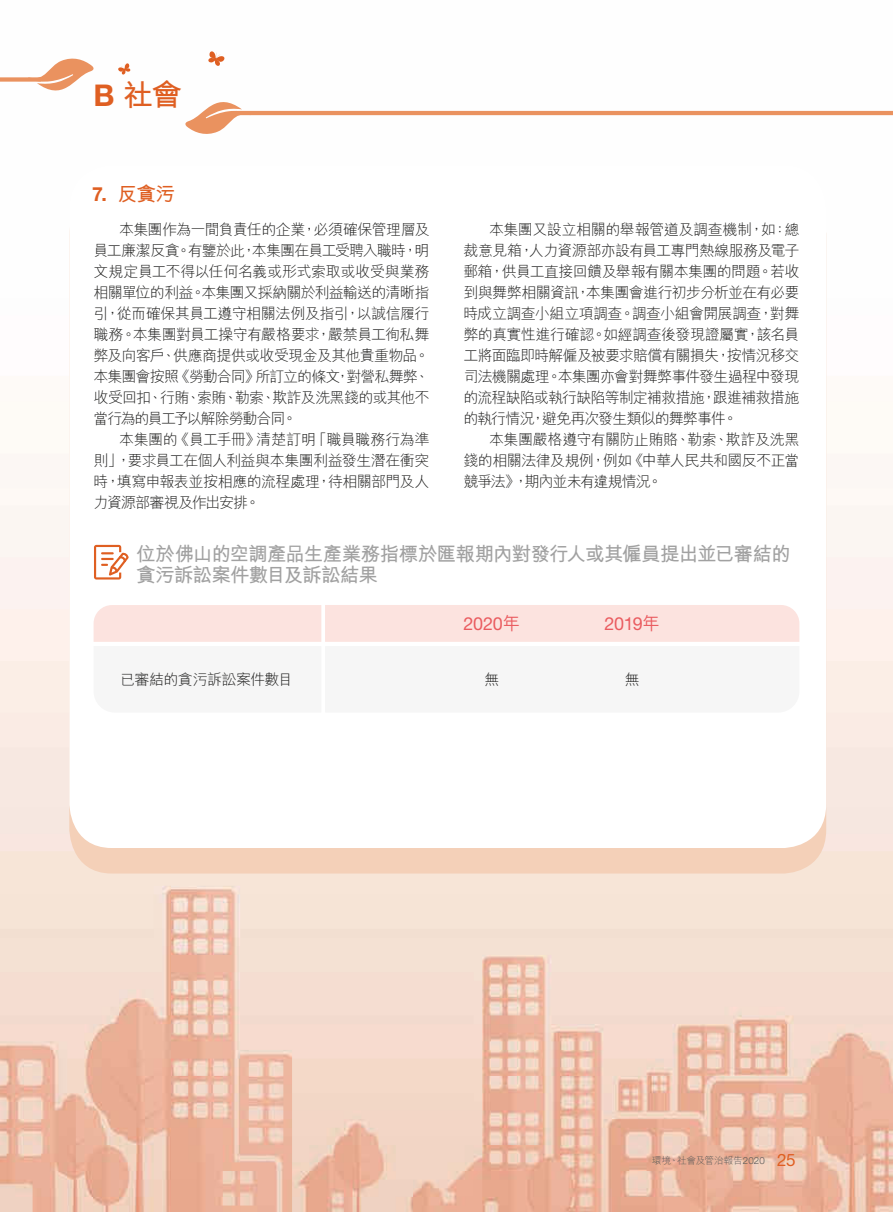
<style>
.page{position:relative;width:893px;height:1212px;background:#fff}
.page>*{position:absolute;margin:0;border:0;box-sizing:border-box;transform-origin:0 0}
.t1{font:700 30px "M Hei HK";color:#df5f22}
.t2{font:700 19.5px/21px "M Hei HK";letter-spacing:-.04em;color:#a1a1a1}
.t3{font:700 19.5px "M Hei HK";color:#df5f22}
.t4{font:18px "Helvetica Neue LT Std";letter-spacing:-.02em;color:#ea5c60}
.t5{font:300 15px/21px "M Hei HK";letter-spacing:-.05em;color:#1c1c1b;text-align:justify}
.t6{font:300 9.75px "M Hei HK";letter-spacing:-.025em;color:#575756}
.s1{font-family:"Helvetica Neue LT Std"}
.s2{font-family:"M Hei HK";font-weight:500}
.s3{font-family:"Helvetica Neue LT Std";font-weight:400;font-size:17.1px;color:#df5f22}
</style>
<div class="page">
<img style="left:0;top:110px;width:893px;height:1102px">
<div style="left:69px;top:191px;width:757px;height:682px;background:#f4d0b8;border-radius:43px"></div>
<div style="left:69px;top:165px;width:757px;height:683px;background:#fff;border-radius:43px"></div>
<svg style="left:208px;top:51px;width:17px;height:15px"></svg>
<svg style="left:118px;top:63px;width:13px;height:12px"></svg>
<svg style="left:183px;top:102px;width:68px;height:34px"></svg>
<hr style="left:238px;top:111px;width:655px;height:4px;background:#ea925f">
<svg style="left:94px;top:545px;width:35px;height:34px"></svg>
<div style="left:94px;top:605px;width:705px;height:37px;background:#fce3df"></div>
<svg style="left:37px;top:58px;width:57px;height:33px"></svg>
<div style="left:0;top:77px;width:41px;height:5px;background:#ea925f"></div>
<h1 class="t1" style="left:94px;top:73px;width:90px"><span class="s1">B</span> 社會</h1>
<h2 class="t3" style="left:92px;top:180px;width:84px"><span class="s1">7.</span> 反貪污</h2>
<p class="t5" style="left:94px;top:218px;width:337px;text-indent:26px">本集團作為一間負責任的企業，必須確保管理層及員工廉潔反貪。有鑒於此，本集團在員工受聘入職時，明文規定員工不得以任何名義或形式索取或收受與業務相關單位的利益。本集團又採納關於利益輸送的清晰指引，從而確保其員工遵守相關法例及指引，以誠信履行職務。本集團對員工操守有嚴格要求，嚴禁員工徇私舞弊及向客戶、供應商提供或收受現金及其他貴重物品。本集團會按照《勞動合同》所訂立的條文，對營私舞弊、收受回扣、行賄、索賄、勒索、欺詐及洗黑錢的或其他不當行為的員工予以解除勞動合同。</p>
<p class="t5" style="left:94px;top:428px;width:337px;text-indent:26px">本集團的《員工手冊》清楚訂明「職員職務行為準則」，要求員工在個人利益與本集團利益發生潛在衝突時，填寫申報表並按相應的流程處理，待相關部門及人力資源部審視及作出安排。</p>
<p class="t5" style="left:463px;top:218px;width:337px;text-indent:26px">本集團又設立相關的舉報管道及調查機制，如：總裁意見箱，人力資源部亦設有員工專門熱線服務及電子郵箱，供員工直接回饋及舉報有關本集團的問題。若收到與舞弊相關資訊，本集團會進行初步分析並在有必要時成立調查小組立項調查。調查小組會開展調查，對舞弊的真實性進行確認。如經調查後發現證屬實，該名員工將面臨即時解僱及被要求賠償有關損失，按情況移交司法機關處理。本集團亦會對舞弊事件發生過程中發現的流程缺陷或執行缺陷等制定補救措施，跟進補救措施的執行情況，避免再次發生類似的舞弊事件。</p>
<p class="t5" style="left:463px;top:428px;width:337px;text-indent:26px">本集團嚴格遵守有關防止賄賂、勒索、欺詐及洗黑錢的相關法律及規例，例如《中華人民共和國反不正當競爭法》，期內並未有違規情況。</p>
<h2 class="t2" style="left:136px;top:542px;width:656px">位於佛山的空調產品生產業務指標於匯報期內對發行人或其僱員提出並已審結的貪污訴訟案件數目及訴訟結果</h2>
<p class="t4" style="left:464px;top:613px;width:58px">2020<span class="s2">年</span></p>
<p class="t4" style="left:605px;top:613px;width:57px">2019<span class="s2">年</span></p>
<p class="t5" style="left:121px;top:668px;width:174px">已審結的貪污訴訟案件數目</p>
<p class="t5" style="left:484px;top:668px;width:16px">無</p>
<p class="t5" style="left:625px;top:668px;width:16px">無</p>
<p class="t6" style="left:652px;top:1153px;width:145px">環境、社會及管治報告<span class="s1">2020</span> <span class="s3">25</span></p>
</div>
